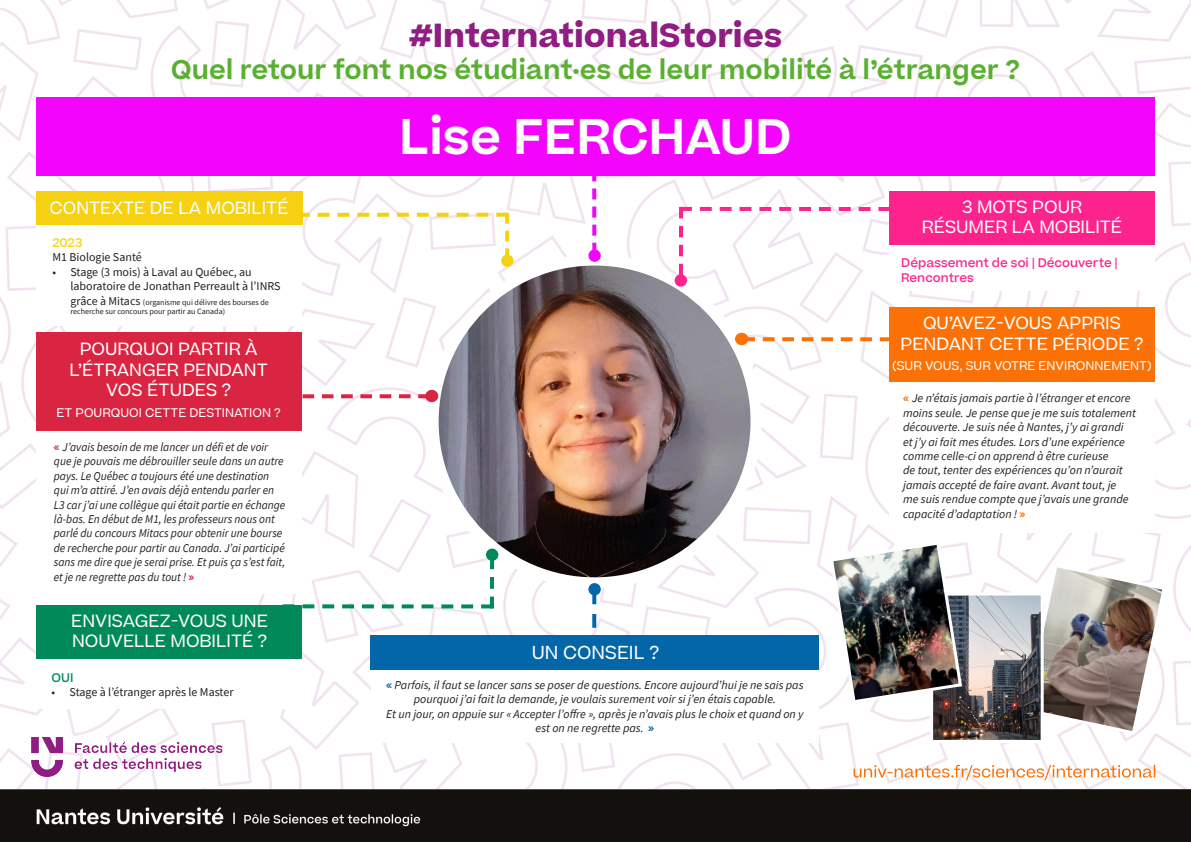
<style>
.page{position:relative;width:1191px;height:842px;background:#fff}
.page>*{position:absolute;margin:0;border:0;box-sizing:border-box;transform-origin:0 0}
.t1{font:600 48px "Beatrice";color:#fff}
.t2{font:700 32px "Beatrice";color:#901d81}
.t3{font:600 26px "Beatrice";color:#5ab031}
.t4{font:18px "Beatrice";color:#fff}
.t5{font:17px/20.4px "Beatrice";color:#fff;text-align:center}
.t6{font:italic 12px/14.4px "Source Sans Pro";color:#231f20;text-align:center}
.t7{font:italic 12px/14.4px "Source Sans Pro";color:#231f20;scale:.95 1}
.t8{font:12px/14.4px "Source Sans Pro";color:#231f20}
.t9{font:12px "Beatrice";color:#fff}
.t10{font:500 12px/14.4px "Beatrice";color:#fc248c}
.t11{font:500 12px "Beatrice";color:#f6d111}
.t12{font:500 12px "Beatrice";color:#008a59}
.t13{font:8px/9.6px "Source Sans Pro";color:#231f20}
.s1{font-size:12px}
.s2{font-family:"Beatrice";font-weight:500;font-style:normal;color:#d92542}
.s3{font-family:"Beatrice";font-weight:500;font-style:normal;color:#0366a9}
.s4{font-family:"Beatrice";font-weight:500;font-style:normal;color:#fb7105}
</style>
<div class="page">
<img style="left:0;top:0;width:1191px;height:784px">
<div style="left:36px;top:97px;width:1119px;height:79px;background:#f304fc"></div>
<img style="left:0;top:737px;width:797px;height:105px">
<img style="left:776px;top:784px;width:415px;height:58px">
<img style="left:433px;top:260px;width:323px;height:323px;border-radius:161px">
<div style="left:427px;top:255px;width:334px;height:333px;border:11px solid #fff;border-radius:50%"></div>
<svg style="left:592px;top:176px;width:4px;height:73px"></svg>
<div style="left:588px;top:249px;width:13px;height:13px;background:#f304fc;border-radius:50%"></div>
<svg style="left:302px;top:213px;width:207px;height:46px"></svg>
<div style="left:501px;top:255px;width:12px;height:12px;background:#f6d111;border-radius:50%"></div>
<svg style="left:679px;top:207px;width:210px;height:68px"></svg>
<div style="left:674px;top:274px;width:13px;height:13px;background:#fc248c;border-radius:50%"></div>
<svg style="left:301px;top:394px;width:124px;height:4px"></svg>
<div style="left:425px;top:390px;width:13px;height:12px;background:#d92542;border-radius:50%"></div>
<svg style="left:748px;top:337px;width:141px;height:4px"></svg>
<div style="left:735px;top:333px;width:13px;height:12px;background:#fb7105;border-radius:50%"></div>
<svg style="left:592px;top:595px;width:4px;height:41px"></svg>
<div style="left:588px;top:583px;width:13px;height:12px;background:#0366a9;border-radius:50%"></div>
<div style="left:36px;top:219px;width:266px;height:107px;background:#fff"></div>
<div style="left:36px;top:191px;width:266px;height:34px;background:#f6d111"></div>
<div style="left:36px;top:405px;width:265px;height:189px;background:#fff"></div>
<div style="left:36px;top:332px;width:265px;height:99px;background:#d92542"></div>
<div style="left:889px;top:242px;width:266px;height:49px;background:#fff"></div>
<div style="left:889px;top:191px;width:266px;height:54px;background:#fc248c"></div>
<div style="left:889px;top:377px;width:266px;height:155px;background:#fff"></div>
<div style="left:889px;top:308px;width:266px;height:74px;background:#fb7105"></div>
<div style="left:371px;top:653px;width:448px;height:90px;background:#fff"></div>
<div style="left:371px;top:636px;width:448px;height:34px;background:#0366a9"></div>
<div style="left:36px;top:651px;width:266px;height:58px;background:#fff"></div>
<div style="left:36px;top:604px;width:266px;height:54px;background:#008a59"></div>
<svg style="left:853px;top:765px;width:302px;height:15px"></svg>
<svg style="left:282px;top:557px;width:212px;height:51px"></svg>
<div style="left:486px;top:549px;width:12px;height:12px;background:#008a59;border-radius:50%"></div>
<svg style="left:1021px;top:562px;width:146px;height:174px"></svg>
<img style="left:934px;top:596px;width:105px;height:143px">
<div style="left:930px;top:592px;width:113px;height:151px;border:3px solid #fff"></div>
<img style="left:828px;top:540px;width:135px;height:165px">
<p class="t2" style="left:409px;top:14px;width:375px">#InternationalStories</p>
<p class="t3" style="left:171px;top:52px;width:851px">Quel retour font nos étudiant·es de leur mobilité à l’étranger ?</p>
<p class="t5" style="left:49px;top:197px;width:241px">CONTEXTE DE LA MOBILITÉ</p>
<p class="t11" style="left:52px;top:235px;width:32px">2023</p>
<p class="t8" style="left:52px;top:250px;width:91px">M1 Biologie Santé</p>
<p class="t8" style="left:70px;top:264px;width:212px;text-indent:-18px">• Stage (3 mois) à Laval au Québec, au laboratoire de Jonathan Perreault à l’INRS</p>
<p class="t13" style="left:70px;top:297px;width:200px"><span class="s1">grâce à Mitacs</span> (organisme qui délivre des bourses de recherche sur concours pour partir au Canada)</p>
<p class="t5" style="left:70px;top:339px;width:200px">POURQUOI PARTIR À<br>L’ÉTRANGER PENDANT</p>
<p class="t5" style="left:106px;top:380px;width:126px">VOS ÉTUDES ?</p>
<p class="t9" style="left:57px;top:404px;width:226px">ET POURQUOI CETTE DESTINATION ?</p>
<p class="t7" style="left:54px;top:440px;width:245px"><span class="s2">«</span> J’avais besoin de me lancer un défi et de voir que je pouvais me débrouiller seule dans un autre pays. Le Québec a toujours été une destination qui m’a attiré. J’en avais déjà entendu parler en L3 car j’ai une collègue qui était partie en échange là-bas. En début de M1, les professeurs nous ont parlé du concours Mitacs pour obtenir une bourse de recherche pour partir au Canada. J’ai participé sans me dire que je serai prise. Et puis ça s’est fait, et je ne regrette pas du tout ! <span class="s2">»</span></p>
<p class="t5" style="left:71px;top:610px;width:198px;text-align:left">ENVISAGEZ-VOUS UNE<br>NOUVELLE MOBILITÉ ?</p>
<p class="t12" style="left:52px;top:669px;width:23px">OUI</p>
<p class="t8" style="left:52px;top:685px;width:183px">• Stage à l’étranger après le Master</p>
<p class="t1" style="left:399px;top:104px;width:394px">Lise FERCHAUD</p>
<p class="t4" style="left:532px;top:640px;width:129px">UN CONSEIL ?</p>
<p class="t6" style="left:386px;top:678px;width:419px"><span class="s3">«</span> Parfois, il faut se lancer sans se poser de questions. Encore aujourd’hui je ne sais pas pourquoi j’ai fait la demande, je voulais surement voir si j’en étais capable.</p>
<p class="t6" style="left:386px;top:706px;width:419px">Et un jour, on appuie sur « Accepter l’offre », après je n’avais plus le choix et quand on y est on ne regrette pas. <span class="s3">»</span></p>
<p class="t5" style="left:962px;top:196px;width:122px">3 MOTS POUR</p>
<p class="t5" style="left:922px;top:216px;width:202px">RÉSUMER LA MOBILITÉ</p>
<p class="t10" style="left:901px;top:256px;width:218px">Dépassement de soi | Découverte |<br>Rencontres</p>
<p class="t5" style="left:900px;top:313px;width:244px">QU’AVEZ-VOUS APPRIS<br>PENDANT CETTE PÉRIODE ?</p>
<p class="t9" style="left:892px;top:358px;width:261px">(SUR VOUS, SUR VOTRE ENVIRONNEMENT)</p>
<p class="t6" style="left:903px;top:391px;width:234px;text-align:left"><span class="s4">«</span> Je n’étais jamais partie à l’étranger et encore moins seule. Je pense que je me suis totalement découverte. Je suis née à Nantes, j’y ai grandi<br>et j’y ai fait mes études. Lors d’une expérience comme celle-ci on apprend à être curieuse<br>de tout, tenter des expériences qu’on n’aurait jamais accepté de faire avant. Avant tout, je<br>me suis rendue compte que j’avais une grande capacité d’adaptation ! <span class="s4">»</span></p>
</div>
